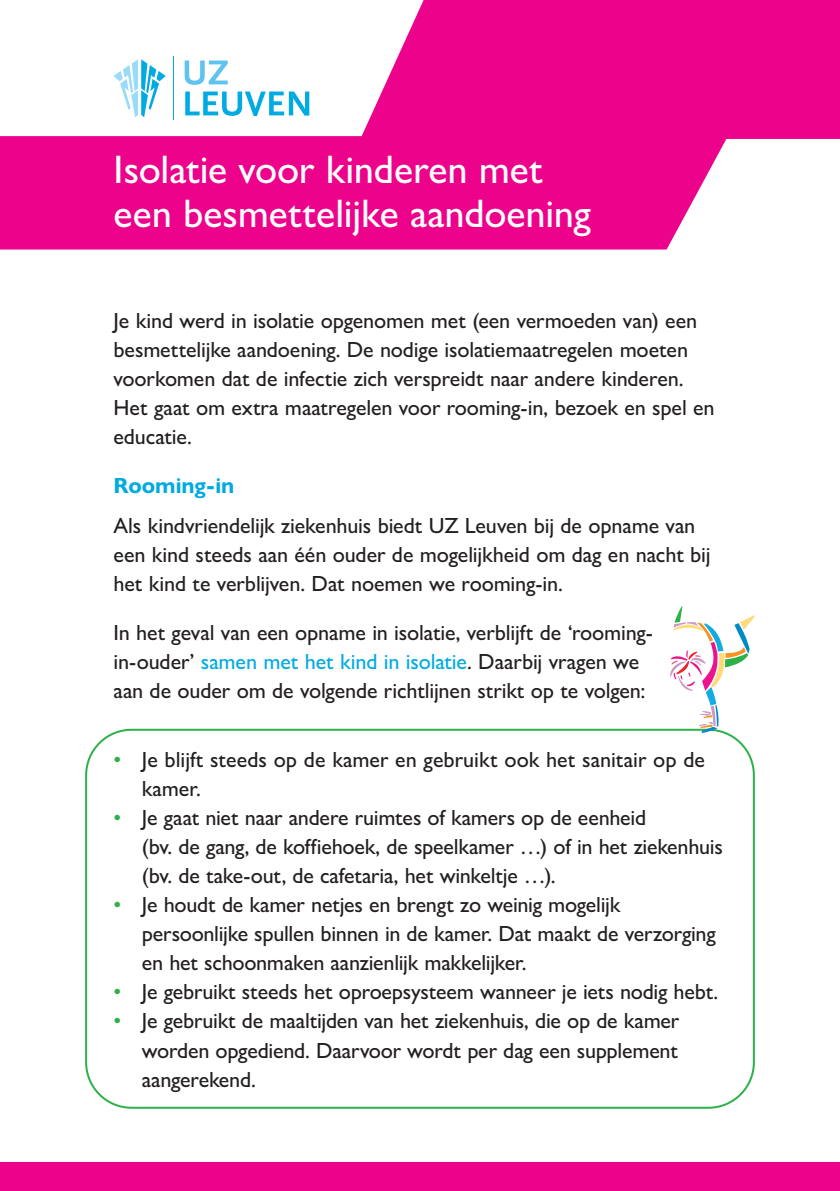
<style>
.page{position:relative;width:840px;height:1191px;background:#fff}
.page>*{position:absolute;margin:0;border:0;box-sizing:border-box;transform-origin:0 0}
.t1{font:500 40px/44px "Gill Sans Nova";letter-spacing:-.005em;color:#fff}
.t2{font:500 22px/29px "Gill Sans Nova";letter-spacing:-.01em;color:#231f20}
.t3{font:700 22px "Gill Sans Nova";letter-spacing:-.005em;color:#00abe1}
.s1{color:#00abe1}
.s2{color:#2db14a}
</style>
<div class="page">
<div style="left:85px;top:729px;width:669px;height:379px;border:2px solid #2db14a;border-radius:45px"></div>
<hr style="left:173px;top:57px;width:1px;height:63px;background:#00abe1">
<svg style="left:184px;top:61px;width:44px;height:24px"></svg>
<svg style="left:185px;top:91px;width:124px;height:25px"></svg>
<svg style="left:113px;top:59px;width:53px;height:58px"></svg>
<div style="left:361px;top:0;width:478px;height:139px;background:#ed028c"></div>
<div style="left:0;top:136px;width:727px;height:113px;background:#ed028c"></div>
<div style="left:0;top:1162px;width:839px;height:29px;background:#ed028c"></div>
<svg style="left:669px;top:606px;width:85px;height:127px"></svg>
<h1 class="t1" style="left:113px;top:147px;width:478px">Isolatie voor kinderen met een besmettelijke aandoening</h1>
<p class="t2" style="left:113px;top:306px;width:602px">Je kind werd in isolatie opgenomen met (een vermoeden van) een besmettelijke aandoening. De nodige isolatiemaatregelen moeten voorkomen dat de infectie zich verspreidt naar andere kinderen.<br>Het gaat om extra maatregelen voor rooming-in, bezoek en spel en educatie.</p>
<p class="t3" style="left:113px;top:472px;width:122px">Rooming-in</p>
<p class="t2" style="left:113px;top:511px;width:598px">Als kindvriendelijk ziekenhuis biedt UZ Leuven bij de opname van een kind steeds aan één ouder de mogelijkheid om dag en nacht bij het kind te verblijven. Dat noemen we rooming-in.</p>
<p class="t2" style="left:113px;top:618px;width:540px">In het geval van een opname in isolatie, verblijft de ‘rooming&shy;in-ouder’ <span class="s1">samen met het kind in isolatie</span>. Daarbij vragen we aan de ouder om de volgende richtlijnen strikt op te volgen:</p>
<p class="t2" style="left:142px;top:745px;width:564px;text-indent:-28px"><span class="s2">•</span> Je blijft steeds op de kamer en gebruikt ook het sanitair op de kamer.</p>
<p class="t2" style="left:142px;top:803px;width:582px;text-indent:-28px"><span class="s2">•</span> Je gaat niet naar andere ruimtes of kamers op de eenheid<br>(bv. de gang, de koffiehoek, de speelkamer …) of in het ziekenhuis (bv. de take-out, de cafetaria, het winkeltje …).</p>
<p class="t2" style="left:142px;top:890px;width:575px;text-indent:-28px"><span class="s2">•</span> Je houdt de kamer netjes en brengt zo weinig mogelijk persoonlijke spullen binnen in de kamer. Dat maakt de verzorging en het schoonmaken aanzienlijk makkelijker.</p>
<p class="t2" style="left:113px;top:977px;width:606px"><span class="s2">•</span> Je gebruikt steeds het oproepsysteem wanneer je iets nodig hebt.</p>
<p class="t2" style="left:142px;top:1006px;width:538px;text-align:justify;text-indent:-28px"><span class="s2">•</span> Je gebruikt de maaltijden van het ziekenhuis, die op de kamer worden opgediend. Daarvoor wordt per dag een supplement aangerekend.</p>
</div>
